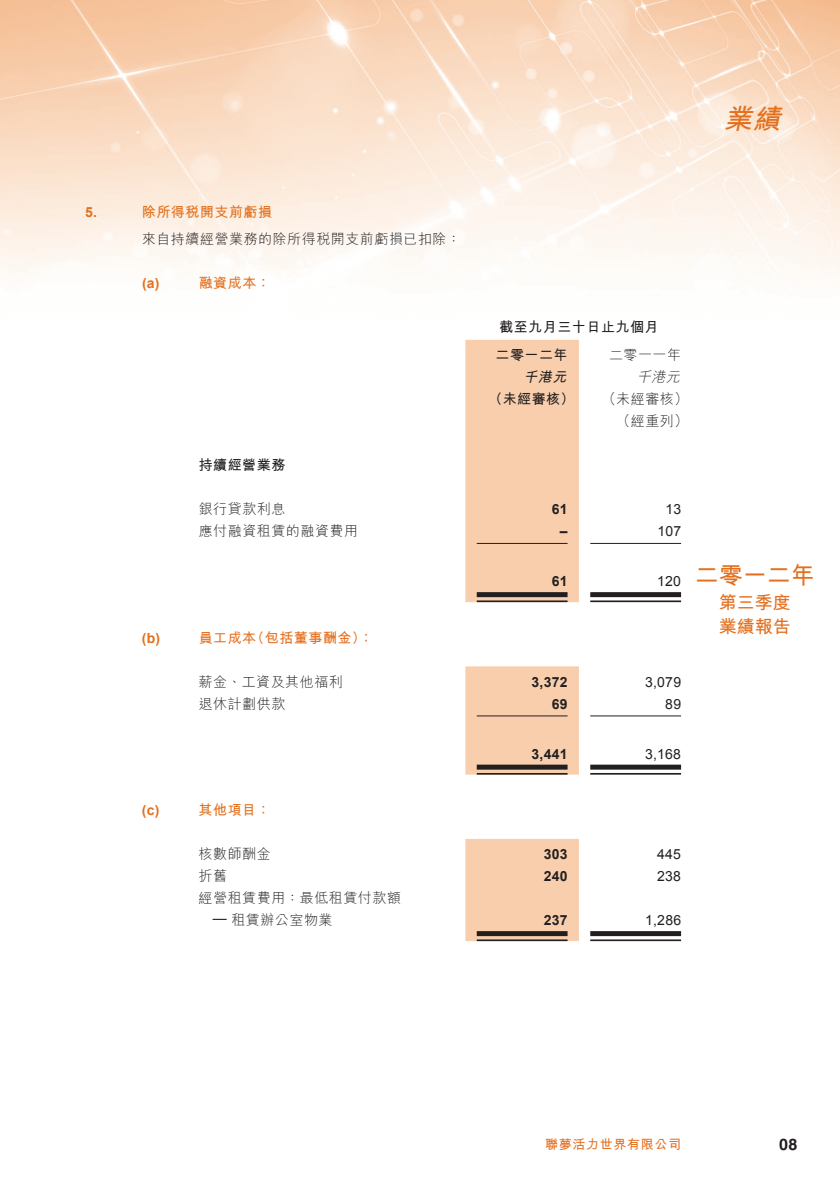
<style>
.page{position:relative;width:840px;height:1191px;background:#fff}
.page>*{position:absolute;margin:0;border:0;box-sizing:border-box;transform-origin:0 0}
.t1{font:italic 700 28px "M Hei HK";color:#e4701e}
.t2{font:700 24px "M Hei HK";color:#e4701e}
.t3{font:700 18px/24px "M Hei HK";color:#e4701e}
.t4{font:700 16px "Helvetica LT Std";color:#231f20}
.t5{font:300 14px/22px "M Hei HK";letter-spacing:.035em;color:#231f20}
.t6{font:700 14px "M Hei HK";letter-spacing:.035em;color:#e4701e}
.t7{font:14px "Arial";letter-spacing:.015em;color:#231f20}
.t8{font:700 14px "M Hei HK";letter-spacing:.035em;color:#231f20}
.t9{font:700 14px "Arial";letter-spacing:.015em;color:#231f20}
.t10{font:700 14px "Arial";color:#e4701e}
.t11{font:italic 300 14px "M Hei HK";color:#231f20}
.t12{font:italic 700 14px "M Hei HK";color:#231f20}
.t13{font:700 13px "M Hei HK";letter-spacing:.05em;color:#e4701e}
</style>
<div class="page">
<img style="left:1px;top:0;width:838px;height:942px">
<img style="left:0;top:0;width:1px;height:1191px">
<div style="left:465px;top:340px;width:113px;height:262px;background:#f8cead"></div>
<hr style="left:476px;top:543px;width:91px;height:1px;background:#231f20">
<hr style="left:590px;top:543px;width:90px;height:1px;background:#231f20">
<div style="left:476px;top:592px;width:91px;height:5px;background:#231f20"></div>
<hr style="left:476px;top:600px;width:91px;height:2px;background:#231f20">
<div style="left:590px;top:592px;width:90px;height:5px;background:#231f20"></div>
<hr style="left:590px;top:600px;width:90px;height:2px;background:#231f20">
<div style="left:465px;top:666px;width:113px;height:108px;background:#f8cead"></div>
<hr style="left:476px;top:715px;width:91px;height:1px;background:#231f20">
<hr style="left:590px;top:715px;width:90px;height:1px;background:#231f20">
<div style="left:476px;top:764px;width:91px;height:5px;background:#231f20"></div>
<hr style="left:476px;top:773px;width:91px;height:1px;background:#231f20">
<div style="left:590px;top:764px;width:90px;height:5px;background:#231f20"></div>
<hr style="left:590px;top:773px;width:90px;height:1px;background:#231f20">
<div style="left:465px;top:839px;width:113px;height:102px;background:#f8cead"></div>
<div style="left:476px;top:931px;width:91px;height:5px;background:#231f20"></div>
<hr style="left:476px;top:939px;width:91px;height:2px;background:#231f20">
<div style="left:590px;top:931px;width:90px;height:5px;background:#231f20"></div>
<hr style="left:590px;top:939px;width:90px;height:2px;background:#231f20">
<p class="t10" style="left:85px;top:202px;width:13px">5.</p>
<p class="t6" style="left:142px;top:201px;width:132px">除所得稅開支前虧損</p>
<p class="t5" style="left:142px;top:228px;width:320px">來自持續經營業務的除所得稅開支前虧損已扣除：</p>
<p class="t6" style="left:199px;top:273px;width:73px">融資成本：</p>
<p class="t10" style="left:142px;top:274px;width:19px">)a(</p>
<p class="t8" style="left:198px;top:455px;width:88px">持續經營業務</p>
<p class="t5" style="left:199px;top:498px;width:88px">銀行貸款利息</p>
<p class="t10" style="left:142px;top:628px;width:20px">b( )</p>
<p class="t10" style="left:142px;top:801px;width:19px">)c(</p>
<p class="t5" style="left:199px;top:520px;width:161px">應付融資租賃的融資費用</p>
<p class="t6" style="left:250px;top:627px;width:124px">（包括董事酬金：(</p>
<p class="t6" style="left:198px;top:627px;width:59px">員工成本</p>
<p class="t5" style="left:198px;top:670px;width:146px">薪金、工資及其他福利</p>
<p class="t5" style="left:198px;top:692px;width:88px">退休計劃供款</p>
<p class="t6" style="left:198px;top:799px;width:73px">其他項目：</p>
<p class="t5" style="left:198px;top:842px;width:74px">核數師酬金</p>
<p class="t5" style="left:198px;top:864px;width:204px">折舊<br>經營租賃費用：最低租賃付款額</p>
<p class="t5" style="left:231px;top:908px;width:103px">租賃辦公室物業</p>
<p class="t7" style="left:213px;top:909px;width:15px">—</p>
<h1 class="t1" style="left:723px;top:98px;width:66px">業績</h1>
<p class="t8" style="left:499px;top:317px;width:161px">截至九月三十日止九個月</p>
<p class="t5" style="left:608px;top:344px;width:74px">二零一一年</p>
<p class="t8" style="left:495px;top:345px;width:74px">二零一二年</p>
<p class="t12" style="left:523px;top:367px;width:48px">千港元</p>
<p class="t8" style="left:488px;top:389px;width:88px">（未經審核）</p>
<p class="t11" style="left:636px;top:370px;width:47px">千港元</p>
<p class="t5" style="left:601px;top:388px;width:88px">（未經審核(</p>
<p class="t5" style="left:616px;top:410px;width:73px">（經重列(</p>
<p class="t9" style="left:551px;top:500px;width:17px">61</p>
<p class="t7" style="left:665px;top:500px;width:17px">13</p>
<p class="t9" style="left:559px;top:522px;width:9px">–</p>
<p class="t7" style="left:657px;top:522px;width:25px">107</p>
<p class="t9" style="left:551px;top:572px;width:17px">61</p>
<p class="t7" style="left:656px;top:572px;width:25px">120</p>
<h2 class="t2" style="left:694px;top:558px;width:121px">二零一二年</h2>
<p class="t3" style="left:718px;top:588px;width:73px">第三季度業績報告</p>
<p class="t9" style="left:531px;top:672px;width:37px">3,372</p>
<p class="t7" style="left:644px;top:672px;width:37px">3,079</p>
<p class="t9" style="left:551px;top:694px;width:17px">69</p>
<p class="t7" style="left:665px;top:694px;width:17px">89</p>
<p class="t9" style="left:531px;top:744px;width:37px">3,441</p>
<p class="t7" style="left:644px;top:744px;width:37px">3,168</p>
<p class="t9" style="left:543px;top:845px;width:25px">303</p>
<p class="t7" style="left:657px;top:845px;width:25px">445</p>
<p class="t9" style="left:543px;top:867px;width:25px">240</p>
<p class="t7" style="left:657px;top:867px;width:25px">238</p>
<p class="t9" style="left:543px;top:911px;width:25px">237</p>
<p class="t7" style="left:644px;top:911px;width:37px">1,286</p>
<p class="t13" style="left:544px;top:1134px;width:137px">聯夢活力世界有限公司</p>
<p class="t4" style="left:778px;top:1135px;width:20px">08</p>
</div>
